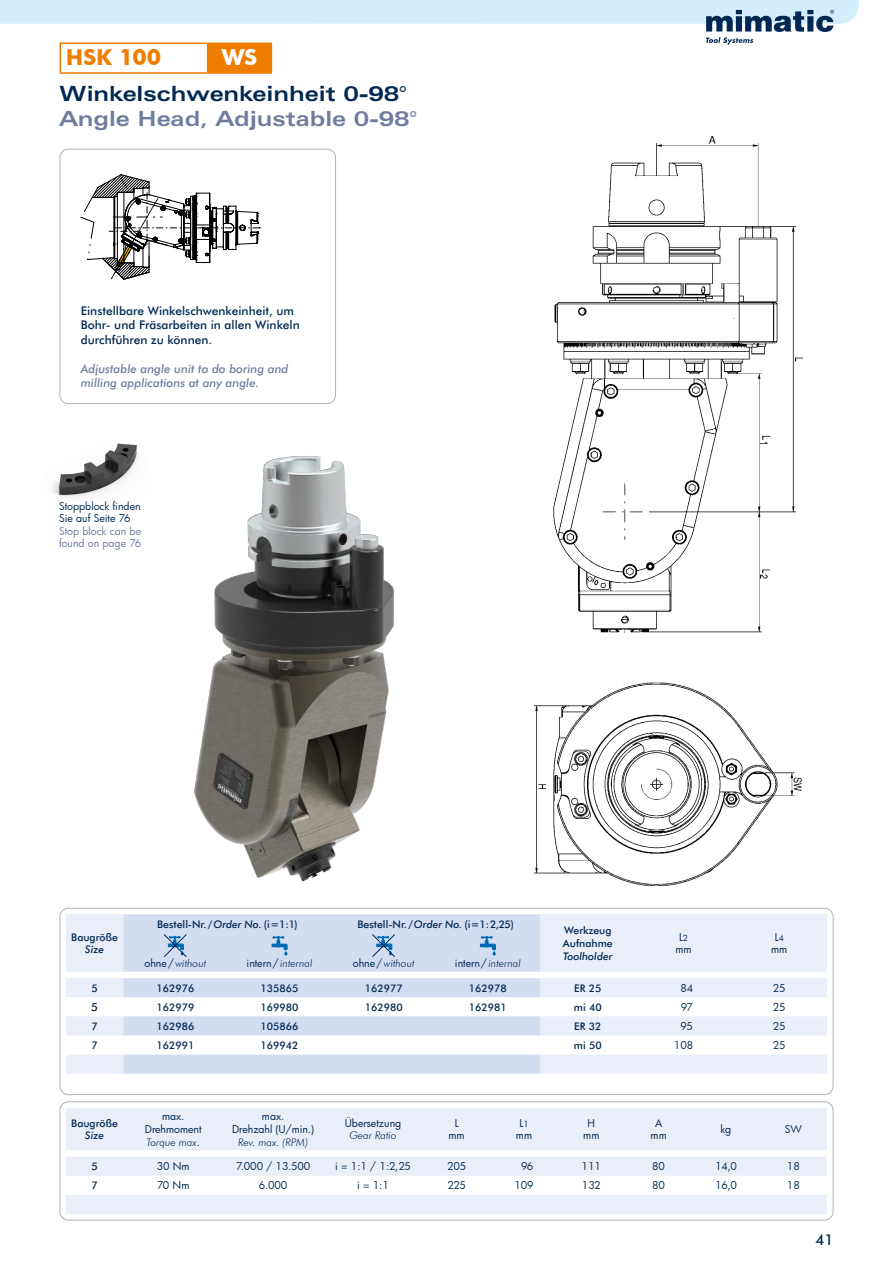
<style>
.page{position:relative;width:893px;height:1263px;background:#fff}
.page>*{position:absolute;margin:0;border:0;box-sizing:border-box;transform-origin:0 0}
.t1{font:700 expanded 21px "Zurich BT";color:#002851}
.t2{font:700 expanded 21px "Zurich BT";color:#707c9e}
.t3{font:700 21px "Futura";color:#ef7d00}
.t4{font:700 21px "Futura";color:#fff}
.t5{font:500 15px "Futura BT";color:#002851}
.t6{font:500 12px/14.4px "Futura BT";color:#002851}
.t7{font:italic 500 12px/14.4px "Futura BT";color:#707c9e}
.t8{font:500 11.25px "Futura BT";color:#002851}
.t9{font:10.5px/12.6px "Futura";color:#002851;text-align:center}
.t10{font:500 10.5px/12.6px "Futura BT";color:#002851}
.t11{font:italic 300 10.5px "Futura BT";color:#002851}
.t12{font:10.5px/12.6px "Futura";color:#707c9e}
.t13{font:italic 500 10.5px "Futura BT";color:#002851}
.s1{font-style:italic}
.s2{font-family:"Futura";font-weight:400;font-style:normal}
.s3{font-size:8.25px}
</style>
<div class="page">
<hr style="left:60px;top:72px;width:148px;height:2px;background:#ef7d00">
<svg style="left:0;top:0;width:859px;height:72px"></svg>
<hr style="left:208px;top:72px;width:64px;height:2px;background:#ef7d00">
<img style="left:554px;top:136px;width:249px;height:749px">
<svg style="left:81px;top:174px;width:179px;height:106px"></svg>
<div style="left:60px;top:149px;width:276px;height:255px;border:1px solid #b3b2b2;border-radius:9px"></div>
<div style="left:60px;top:908px;width:773px;height:187px;border:1px solid #b3b2b2;border-radius:9px"></div>
<svg style="left:66px;top:914px;width:761px;height:160px;fill:#e9eef9"></svg>
<svg style="left:123px;top:914px;width:417px;height:160px;fill:#d3ddf2"></svg>
<svg style="left:272px;top:936px;width:16px;height:19px"></svg>
<svg style="left:480px;top:936px;width:16px;height:19px"></svg>
<svg style="left:163px;top:933px;width:24px;height:25px"></svg>
<svg style="left:371px;top:933px;width:25px;height:25px"></svg>
<div style="left:60px;top:1101px;width:773px;height:119px;border:1px solid #b3b2b2;border-radius:9px"></div>
<svg style="left:66px;top:1108px;width:761px;height:106px;fill:#e9eef9"></svg>
<img style="left:63px;top:402px;width:498px;height:483px">
<img style="left:52px;top:420px;width:97px;height:87px">
<h1 class="t3" style="left:66px;top:43px;width:96px">HSK 100</h1>
<h1 class="t4" style="left:221px;top:43px;width:38px">WS</h1>
<h1 class="t1" style="left:60px;top:81px;width:348px">Winkelschwenkeinheit 0-98°</h1>
<h1 class="t2" style="left:60px;top:106px;width:359px">Angle Head, Adjustable 0-98°</h1>
<p class="t6" style="left:81px;top:303px;width:220px">Einstellbare Winkelschwenkeinheit, um<br>Bohr- und Fräsarbeiten in allen Winkeln durchführen zu können.</p>
<p class="t7" style="left:81px;top:361px;width:209px">Adjustable angle unit to do boring and milling applications at any angle.</p>
<p class="t9" style="left:59px;top:499px;width:83px;text-align:left">Stoppblock finden<br>Sie auf Seite 76</p>
<p class="t12" style="left:59px;top:524px;width:84px">Stop block can be found on page 76</p>
<p class="t10" style="left:71px;top:930px;width:48px">Baugröße</p>
<p class="t13" style="left:85px;top:943px;width:20px">Size</p>
<p class="t10" style="left:157px;top:918px;width:142px">Bestell-Nr. /<span class="s1">Order No.</span> (i=1:1)</p>
<p class="t10" style="left:358px;top:918px;width:158px">Bestell-Nr. /<span class="s1">Order No.</span> (i=1:2,25)</p>
<p class="t11" style="left:144px;top:956px;width:63px"><span class="s2">ohne/</span>without</p>
<p class="t11" style="left:247px;top:956px;width:67px"><span class="s2">intern/</span>internal</p>
<p class="t11" style="left:353px;top:956px;width:63px"><span class="s2">ohne/</span>without</p>
<p class="t11" style="left:455px;top:956px;width:67px"><span class="s2">intern/</span>internal</p>
<p class="t10" style="left:563px;top:924px;width:51px">Werkzeug<br>Aufnahme</p>
<p class="t13" style="left:563px;top:949px;width:51px">Toolholder</p>
<p class="t9" style="left:675px;top:930px;width:18px">L<span class="s3">2 </span>mm</p>
<p class="t9" style="left:771px;top:930px;width:18px">L<span class="s3">4 </span>mm</p>
<p class="t10" style="left:91px;top:981px;width:8px">5</p>
<p class="t10" style="left:156px;top:981px;width:40px">162976</p>
<p class="t10" style="left:261px;top:981px;width:40px">135865</p>
<p class="t10" style="left:365px;top:981px;width:40px">162977</p>
<p class="t10" style="left:469px;top:981px;width:40px">162978</p>
<p class="t10" style="left:574px;top:981px;width:29px">ER 25</p>
<p class="t9" style="left:680px;top:981px;width:14px">84</p>
<p class="t9" style="left:773px;top:981px;width:14px">25</p>
<p class="t8" style="left:91px;top:1000px;width:8px">5</p>
<p class="t10" style="left:156px;top:1001px;width:40px">162979</p>
<p class="t10" style="left:261px;top:1001px;width:40px">169980</p>
<p class="t10" style="left:365px;top:1001px;width:40px">162980</p>
<p class="t10" style="left:469px;top:1001px;width:40px">162981</p>
<p class="t10" style="left:574px;top:1001px;width:29px">mi 40</p>
<p class="t9" style="left:681px;top:1000px;width:14px">97</p>
<p class="t9" style="left:773px;top:1000px;width:14px">25</p>
<p class="t10" style="left:91px;top:1020px;width:8px">7</p>
<p class="t10" style="left:156px;top:1020px;width:40px">162986</p>
<p class="t10" style="left:261px;top:1020px;width:40px">105866</p>
<p class="t10" style="left:574px;top:1020px;width:29px">ER 32</p>
<p class="t9" style="left:681px;top:1019px;width:14px">95</p>
<p class="t9" style="left:773px;top:1019px;width:14px">25</p>
<p class="t10" style="left:91px;top:1039px;width:8px">7</p>
<p class="t10" style="left:156px;top:1039px;width:40px">162991</p>
<p class="t10" style="left:261px;top:1039px;width:40px">169942</p>
<p class="t10" style="left:574px;top:1039px;width:29px">mi 50</p>
<p class="t9" style="left:674px;top:1039px;width:21px">108</p>
<p class="t9" style="left:773px;top:1039px;width:14px">25</p>
<p class="t10" style="left:71px;top:1116px;width:48px">Baugröße</p>
<p class="t13" style="left:85px;top:1129px;width:20px">Size</p>
<p class="t9" style="left:145px;top:1110px;width:58px">max.<br>Drehmoment</p>
<p class="t11" style="left:147px;top:1135px;width:55px">Torque max<span class="s2">.</span></p>
<p class="t9" style="left:232px;top:1110px;width:84px">max.<br>Drehzahl (U/min.)</p>
<p class="t11" style="left:238px;top:1135px;width:72px">Rev. max. (RPM)</p>
<p class="t9" style="left:345px;top:1116px;width:58px">Übersetzung</p>
<p class="t11" style="left:349px;top:1129px;width:49px">Gear Ratio</p>
<p class="t9" style="left:449px;top:1116px;width:18px">L mm</p>
<p class="t9" style="left:516px;top:1116px;width:18px">L<span class="s3">1 </span>mm</p>
<p class="t9" style="left:583px;top:1116px;width:18px">H mm</p>
<p class="t9" style="left:651px;top:1116px;width:18px">A mm</p>
<p class="t9" style="left:721px;top:1123px;width:12px">kg</p>
<p class="t9" style="left:785px;top:1123px;width:18px">SW</p>
<p class="t10" style="left:91px;top:1160px;width:8px">5</p>
<p class="t9" style="left:157px;top:1160px;width:34px">30 Nm</p>
<p class="t9" style="left:236px;top:1160px;width:76px">7.000 / 13.500</p>
<p class="t9" style="left:335px;top:1160px;width:77px">i = 1:1 / 1:2,25</p>
<p class="t9" style="left:447px;top:1160px;width:21px">205</p>
<p class="t9" style="left:521px;top:1160px;width:14px">96</p>
<p class="t9" style="left:582px;top:1160px;width:21px">111</p>
<p class="t9" style="left:652px;top:1160px;width:14px">80</p>
<p class="t9" style="left:715px;top:1160px;width:23px">14,0</p>
<p class="t9" style="left:787px;top:1160px;width:14px">18</p>
<p class="t10" style="left:91px;top:1179px;width:8px">7</p>
<p class="t9" style="left:157px;top:1179px;width:34px">70 Nm</p>
<p class="t9" style="left:259px;top:1179px;width:30px">6.000</p>
<p class="t9" style="left:357px;top:1179px;width:33px">i = 1:1</p>
<p class="t9" style="left:447px;top:1179px;width:20px">225</p>
<p class="t9" style="left:514px;top:1179px;width:21px">109</p>
<p class="t9" style="left:582px;top:1179px;width:20px">132</p>
<p class="t9" style="left:652px;top:1179px;width:14px">80</p>
<p class="t9" style="left:715px;top:1179px;width:23px">16,0</p>
<p class="t9" style="left:787px;top:1179px;width:14px">18</p>
<h2 class="t5" style="left:815px;top:1230px;width:20px">41</h2>
</div>
